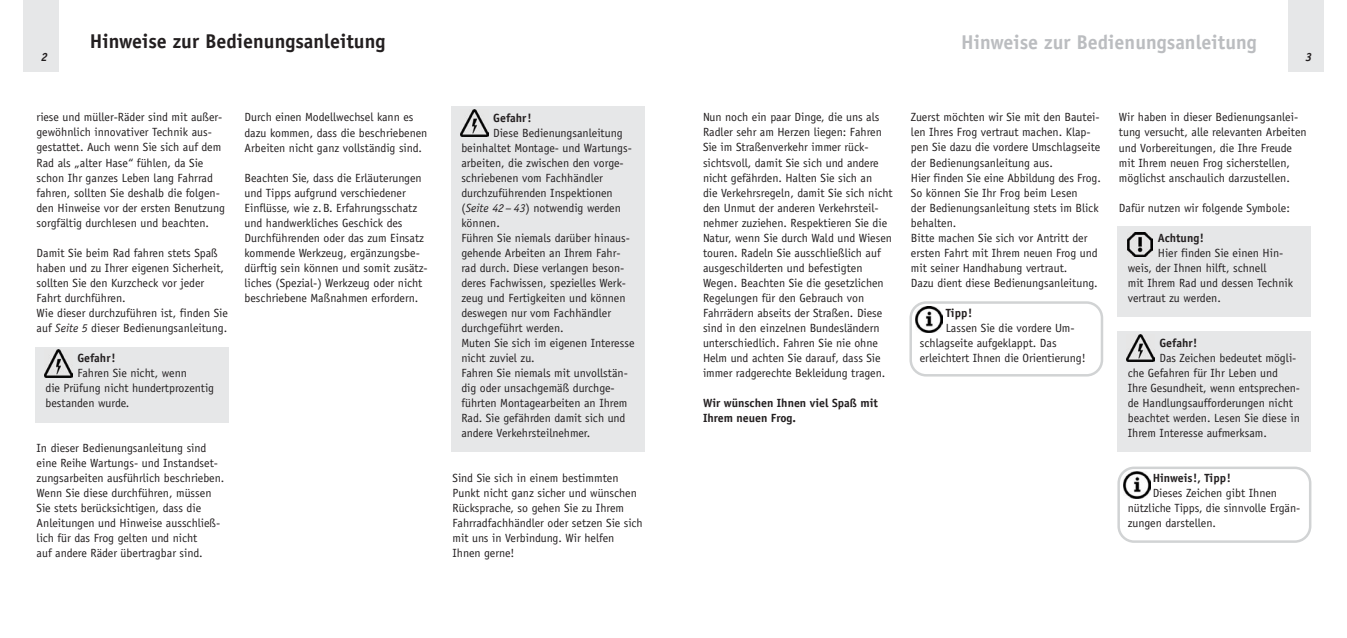
<style>
.page{position:relative;width:1347px;height:638px;background:#fff}
.page>*{position:absolute;margin:0;border:0;box-sizing:border-box;transform-origin:0 0}
.t1{font:700 20px "Officina Sans";color:#231f20}
.t2{font:700 20px "Officina Sans";color:#bbbdc0}
.t3{font:11.88px/15px "Officina Sans";color:#231f20}
.t4{font:700 11.88px/15px "Officina Sans";color:#231f20}
.t5{font:italic 700 11.88px "Officina Sans";color:#231f20}
.s1{font-style:italic}
</style>
<div class="page">
<div style="left:1117px;top:226px;width:194px;height:90px;background:#e6e7e8"></div>
<div style="left:1117px;top:331px;width:194px;height:120px;background:#e6e7e8"></div>
<div style="left:451px;top:106px;width:194px;height:345px;background:#e6e7e8"></div>
<div style="left:35px;top:347px;width:194px;height:75px;background:#e6e7e8"></div>
<div style="left:23px;top:0;width:35px;height:72px;background:#e6e7e8"></div>
<div style="left:1288px;top:0;width:35px;height:72px;background:#e6e7e8"></div>
<img style="left:44px;top:350px;width:29px;height:27px">
<img style="left:460px;top:109px;width:28px;height:28px">
<img style="left:1127px;top:232px;width:25px;height:25px">
<img style="left:1126px;top:334px;width:28px;height:28px">
<svg style="left:909px;top:301px;width:194px;height:75px"></svg>
<svg style="left:1117px;top:466px;width:194px;height:77px"></svg>
<h1 class="t1" style="left:90px;top:34px;width:297px">Hinweise zur Bedienungsanleitung</h1>
<h1 class="t2" style="left:961px;top:35px;width:297px">Hinweise zur Bedienungsanleitung</h1>
<p class="t5" style="left:41px;top:52px;width:8px">2</p>
<p class="t5" style="left:1305px;top:52px;width:8px">3</p>
<p class="t3" style="left:37px;top:111px;width:190px">riese und müller-Räder sind mit außer&shy;gewöhnlich innovativer Technik aus&shy;gestattet. Auch wenn Sie sich auf dem Rad als „alter Hase“ fühlen, da Sie schon Ihr ganzes Leben lang Fahrrad fahren, sollten Sie deshalb die folgen&shy;den Hinweise vor der ersten Benutzung sorgfältig durchlesen und beachten.</p>
<p class="t3" style="left:37px;top:246px;width:193px">Damit Sie beim Rad fahren stets Spaß haben und zu Ihrer eigenen Sicherheit, sollten Sie den Kurzcheck vor jeder Fahrt durchführen.<br>Wie dieser durchzuführen ist, finden Sie auf <span class="s1">Seite 5</span> dieser Bedienungsanleitung.</p>
<p class="t4" style="left:77px;top:351px;width:40px">Gefahr!</p>
<p class="t3" style="left:45px;top:366px;width:170px;text-indent:32px">Fahren Sie nicht, wenn<br>die Prüfung nicht hundertprozentig bestanden wurde.</p>
<p class="t3" style="left:37px;top:441px;width:189px">In dieser Bedienungsanleitung sind eine Reihe Wartungs- und Instandset&shy;zungsarbeiten ausführlich beschrieben.<br>Wenn Sie diese durchführen, müssen Sie stets berücksichtigen, dass die Anleitungen und Hinweise ausschließ&shy;lich für das Frog gelten und nicht<br>auf andere Räder übertragbar sind.</p>
<p class="t3" style="left:244px;top:111px;width:184px">Durch einen Modellwechsel kann es dazu kommen, dass die beschriebenen<br>Arbeiten nicht ganz vollständig sind.</p>
<p class="t3" style="left:244px;top:171px;width:185px">Beachten Sie, dass die Erläuterungen und Tipps aufgrund verschiedener Einflüsse, wie z.B. Erfahrungsschatz und handwerkliches Geschick des Durchführenden oder das zum Einsatz kommende Werkzeug, ergänzungsbe&shy;dürftig sein können und somit zusätz&shy;liches (Spezial-) Werkzeug oder nicht beschriebene Maßnahmen erfordern.</p>
<p class="t4" style="left:493px;top:111px;width:40px">Gefahr!</p>
<p class="t3" style="left:461px;top:126px;width:175px;text-indent:32px">Diese Bedienungsanleitung beinhaltet Montage- und Wartungs&shy;arbeiten, die zwischen den vorge&shy;schriebenen vom Fachhändler durchzuführenden Inspektionen (<span class="s1">Seite 42– 43</span>) notwendig werden können.<br>Führen Sie niemals darüber hinaus&shy;gehende Arbeiten an Ihrem Fahr&shy;rad durch. Diese verlangen beson&shy;deres Fachwissen, spezielles Werk&shy;zeug und Fertigkeiten und können deswegen nur vom Fachhändler durchgeführt werden.<br>Muten Sie sich im eigenen Interesse nicht zuviel zu.<br>Fahren Sie niemals mit unvollstän&shy;dig oder unsachgemäß durchge&shy;führten Montagearbeiten an Ihrem<br>Rad. Sie gefährden damit sich und andere Verkehrsteilnehmer.</p>
<p class="t3" style="left:452px;top:471px;width:192px">Sind Sie sich in einem bestimmten<br>Punkt nicht ganz sicher und wünschen<br>Rücksprache, so gehen Sie zu Ihrem<br>Fahrradfachhändler oder setzen Sie sich mit uns in Verbindung. Wir helfen<br>Ihnen gerne!</p>
<p class="t3" style="left:703px;top:111px;width:191px">Nun noch ein paar Dinge, die uns als Radler sehr am Herzen liegen: Fahren Sie im Straßenverkehr immer rück&shy;sichtsvoll, damit Sie sich und andere nicht gefährden. Halten Sie sich an<br>die Verkehrsregeln, damit Sie sich nicht den Unmut der anderen Verkehrsteil&shy;nehmer zuziehen. Respektieren Sie die Natur, wenn Sie durch Wald und Wiesen touren. Radeln Sie ausschließlich auf ausgeschilderten und befestigten Wegen. Beachten Sie die gesetzlichen Regelungen für den Gebrauch von Fahrrädern abseits der Straßen. Diese sind in den einzelnen Bundesländern unterschiedlich. Fahren Sie nie ohne Helm und achten Sie darauf, dass Sie immer radgerechte Bekleidung tragen.</p>
<p class="t4" style="left:703px;top:396px;width:176px">Wir wünschen Ihnen viel Spaß mit<br>Ihrem neuen Frog.</p>
<p class="t3" style="left:911px;top:111px;width:191px">Zuerst möchten wir Sie mit den Bautei&shy;len Ihres Frog vertraut machen. Klap&shy;pen Sie dazu die vordere Umschlagseite der Bedienungsanleitung aus.<br>Hier finden Sie eine Abbildung des Frog.<br>So können Sie Ihr Frog beim Lesen<br>der Bedienungsanleitung stets im Blick behalten.<br>Bitte machen Sie sich vor Antritt der ersten Fahrt mit Ihrem neuen Frog und mit seiner Handhabung vertraut.<br>Dazu dient diese Bedienungsanleitung.</p>
<p class="t4" style="left:945px;top:306px;width:28px">Tipp!</p>
<p class="t3" style="left:919px;top:321px;width:167px;text-indent:26px">Lassen Sie die vordere Um&shy;schlagseite aufgeklappt. Das erleichtert Ihnen die Orientierung!</p>
<p class="t3" style="left:1118px;top:111px;width:189px">Wir haben in dieser Bedienungsanlei&shy;tung versucht, alle relevanten Arbeiten und Vorbereitungen, die Ihre Freude mit Ihrem neuen Frog sicherstellen, möglichst anschaulich darzustellen.</p>
<p class="t3" style="left:1118px;top:201px;width:172px">Dafür nutzen wir folgende Symbole:</p>
<p class="t4" style="left:1158px;top:231px;width:48px">Achtung!</p>
<p class="t3" style="left:1127px;top:246px;width:167px;text-indent:30px">Hier finden Sie einen Hin&shy;weis, der Ihnen hilft, schnell<br>mit Ihrem Rad und dessen Technik vertraut zu werden.</p>
<p class="t4" style="left:1159px;top:336px;width:40px">Gefahr!</p>
<p class="t3" style="left:1127px;top:351px;width:174px;text-indent:32px">Das Zeichen bedeutet mögli&shy;che Gefahren für Ihr Leben und<br>Ihre Gesundheit, wenn entsprechen&shy;de Handlungsaufforderungen nicht beachtet werden. Lesen Sie diese in<br>Ihrem Interesse aufmerksam.</p>
<p class="t4" style="left:1152px;top:471px;width:80px">Hinweis!, Tipp!</p>
<p class="t3" style="left:1127px;top:486px;width:174px;text-indent:25px">Dieses Zeichen gibt Ihnen nützliche Tipps, die sinnvolle Ergän&shy;zungen darstellen.</p>
</div>
